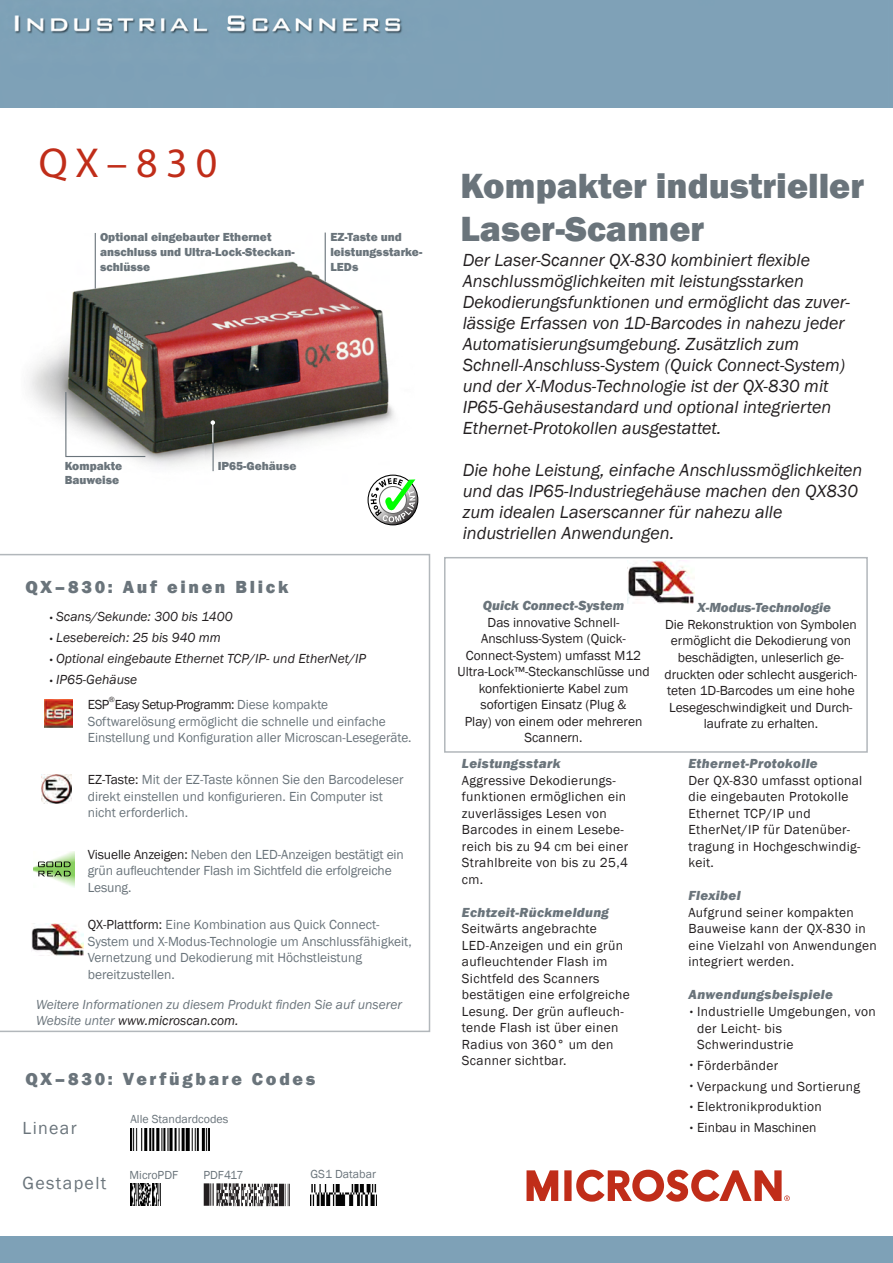
<style>
.page{position:relative;width:893px;height:1263px;background:#fff}
.page>*{position:absolute;margin:0;border:0;box-sizing:border-box;transform-origin:0 0}
.HeadlineC--BankGothi{font:42px "Myriad Pro";color:#c02d19}
.HeadlineA{font:800 36px/43.2px "Franklin Gothic";color:#6a747b}
.Paragraph_A{font:italic 18px/21px "Franklin Gothic";color:#231f20}
.HeadlineB{font:800 18px "Franklin Gothic";letter-spacing:.15em;color:#6a747b}
.Code_headlines_3_-_P{font:18px "Franklin Gothic";letter-spacing:.075em;color:#6a747b}
.Body_Copy{font:13.5px/16.5px "Franklin Gothic";letter-spacing:.025em;color:#231f20}
.BodyCopyGray{font:13.5px/16.5px "Franklin Gothic";color:#6a747b}
.Body_Copy-2{font:13.5px/16.5px "Franklin Gothic";color:#231f20;text-align:center}
.Body_Copy-3{font:italic 13.5px "Franklin Gothic";color:#231f20}
.BodyCopyGray-2{font:italic 13.5px/16.5px "Franklin Gothic";color:#6a747b}
.BodyCopyGray-3{font:13.5px "Franklin Gothic";letter-spacing:-.03em;color:#231f20}
.Body_Copy-4{font:italic 800 13.5px "Franklin Gothic";letter-spacing:.025em;color:#6a747b}
.Cutlines-Product{font:800 12px/15px "Franklin Gothic";color:#6a747b}
.IndividualCodeHeadli{font:12px "Franklin Gothic";color:#6a747b}
.BodyCopyGray-4{font:7.8px "Franklin Gothic";color:#231f20}
.s1{font-size:9px}
.s2{color:#231f20}
.s3{color:#6a747b}
.s4{font-style:inherit}
.s5{font-weight:800;font-style:italic;color:#6a747b}
</style>
<div class="page">
<svg style="left:526px;top:1170px;width:33px;height:31px"></svg>
<div style="left:564px;top:1170px;width:8px;height:31px;border:4px solid #c02d19"></div>
<svg style="left:576px;top:1170px;width:214px;height:32px"></svg>
<div style="left:444px;top:557px;width:424px;height:196px;border:2px solid #b2b7bb"></div>
<div style="left:0;top:0;width:893px;height:108px;background:#7fa1b7"></div>
<svg style="left:0;top:554px;width:430px;height:478px"></svg>
<img style="left:45px;top:700px;width:27px;height:27px">
<img style="left:29px;top:233px;width:377px;height:245px">
<svg style="left:368px;top:475px;width:50px;height:50px"></svg>
<div style="left:368px;top:475px;width:50px;height:50px;border:1px solid #000;border-radius:50%"></div>
<svg style="left:371px;top:478px;width:44px;height:44px"></svg>
<img style="left:42px;top:774px;width:30px;height:30px">
<img style="left:33px;top:851px;width:41px;height:37px">
<svg style="left:38px;top:861px;width:33px;height:15px"></svg>
<hr style="left:325px;top:233px;width:1px;height:49px;background:#6a747b">
<svg style="left:65px;top:391px;width:81px;height:67px"></svg>
<hr style="left:95px;top:233px;width:1px;height:56px;background:#6a747b">
<img style="left:32px;top:923px;width:51px;height:32px">
<img style="left:627px;top:561px;width:67px;height:42px">
<svg style="left:211px;top:420px;width:4px;height:51px"></svg>
<img style="left:311px;top:1185px;width:66px;height:21px">
<img style="left:131px;top:1183px;width:30px;height:22px">
<img style="left:130px;top:1128px;width:79px;height:23px">
<img style="left:204px;top:1184px;width:85px;height:23px">
<p class="HeadlineC--BankGothi" style="left:39px;top:137px;width:180px">QX–830</p>
<p class="Cutlines-Product" style="left:100px;top:230px;width:196px">Optional eingebauter Ethernet anschluss und Ultra-Lock-Steckan&shy;schlüsse</p>
<p class="Cutlines-Product" style="left:330px;top:230px;width:73px">EZ-Taste und</p>
<p class="Cutlines-Product" style="left:330px;top:245px;width:93px">leistungsstarke-<br>LEDs</p>
<p class="Cutlines-Product" style="left:65px;top:459px;width:59px">Kompakte</p>
<p class="Cutlines-Product" style="left:65px;top:472px;width:56px">Bauweise</p>
<p class="Cutlines-Product" style="left:218px;top:459px;width:80px">IP65-Gehäuse</p>
<p class="HeadlineB" style="left:26px;top:575px;width:264px">QX–830: Auf einen Blick</p>
<p class="Body_Copy-3" style="left:48px;top:608px;width:186px"><span class="s1">•</span> Scans/Sekunde: 300 bis 1400</p>
<p class="Body_Copy-3" style="left:48px;top:629px;width:174px"><span class="s1">•</span> Lesebereich: 25 bis 940 mm</p>
<p class="Body_Copy-3" style="left:48px;top:650px;width:320px"><span class="s1">•</span> Optional eingebaute Ethernet TCP/IP- und EtherNet/IP</p>
<p class="Body_Copy-3" style="left:48px;top:671px;width:91px"><span class="s1">•</span> IP65-Gehäuse</p>
<p class="BodyCopyGray-4" style="left:109px;top:694px;width:8px">®</p>
<p class="BodyCopyGray" style="left:88px;top:713px;width:325px">Softwarelösung ermöglicht die schnelle und einfache<br>Einstellung und Konfiguration aller Microscan-Lesegeräte.</p>
<p class="BodyCopyGray" style="left:88px;top:772px;width:317px"><span class="s2">EZ-Taste:</span> Mit der EZ-Taste können Sie den Barcodeleser direkt einstellen und konfigurieren. Ein Computer ist nicht erforderlich.</p>
<p class="BodyCopyGray" style="left:88px;top:846px;width:318px"><span class="s2">Visuelle Anzeigen:</span> Neben den LED-Anzeigen bestätigt ein grün aufleuchtender Flash im Sichtfeld die erfolgreiche<br>Lesung.</p>
<p class="BodyCopyGray" style="left:88px;top:916px;width:325px"><span class="s2">QX-Plattform:</span> Eine Kombination aus Quick Connect-System und X-Modus-Technologie um Anschlussfähigkeit, Vernetzung und Dekodierung mit Höchstleistung bereitzustellen.</p>
<p class="BodyCopyGray-3" style="left:88px;top:696px;width:242px">ESP Easy Setup-Programm: <span class="s3">Diese kompakte</span></p>
<p class="BodyCopyGray-2" style="left:36px;top:996px;width:367px">Weitere Informationen zu diesem Produkt finden Sie auf unserer<br>Website unter <span class="s2">www.microscan.com.</span></p>
<p class="HeadlineB" style="left:26px;top:1067px;width:291px">QX–830: Verfügbare Codes</p>
<p class="Code_headlines_3_-_P" style="left:23px;top:1116px;width:56px">Linear</p>
<p class="Code_headlines_3_-_P" style="left:22px;top:1172px;width:85px">Gestapelt</p>
<p class="IndividualCodeHeadli" style="left:131px;top:1111px;width:99px">Alle Standardcodes</p>
<p class="IndividualCodeHeadli" style="left:130px;top:1167px;width:50px">MicroPDF</p>
<p class="IndividualCodeHeadli" style="left:203px;top:1167px;width:42px">PDF417</p>
<p class="IndividualCodeHeadli" style="left:310px;top:1167px;width:67px">GS1 Databar</p>
<p class="HeadlineA" style="left:460px;top:164px;width:405px">Kompakter industrieller<br>Laser-Scanner</p>
<p class="Paragraph_A" style="left:463px;top:250px;width:389px">Der Laser-Scanner QX-830 kombiniert flexible Anschlussmöglichkeiten mit leistungsstarken Dekodierungsfunktionen und ermöglicht das zuver&shy;lässige Erfassen von 1D-Barcodes in nahezu jeder Automatisierungsumgebung. Zusätzlich zum Schnell-Anschluss-System (Quick Connect-System) und der X-Modus-Technologie ist der QX-830 mit</p>
<p class="Paragraph_A" style="left:463px;top:397px;width:370px">IP65<span class="s4">-</span>Gehäusestandard und optional integrierten</p>
<p class="Paragraph_A" style="left:463px;top:418px;width:260px">Ethernet-Protokollen ausgestattet.</p>
<p class="Paragraph_A" style="left:463px;top:460px;width:401px">Die hohe Leistung, einfache Anschlussmöglichkeiten und das IP65-Industriegehäuse machen den QX830 zum idealen Laserscanner für nahezu alle industriellen Anwendungen.</p>
<p class="Body_Copy-2" style="left:483px;top:598px;width:143px"><span class="s5">Quick Connect-System<br></span>Das innovative Schnell-</p>
<p class="Body_Copy-2" style="left:457px;top:631px;width:194px">Anschluss-System (Quick-<br>Connect-System) umfasst M12<br>Ultra-Lock™-Steckanschlüsse und konfektionierte Kabel zum sofortigen Einsatz (Plug &amp;<br>Play) von einem oder mehreren<br>Scannern.</p>
<p class="Body_Copy" style="left:462px;top:756px;width:168px"><span class="s5">Leistungsstark<br></span>Aggressive Dekodierungs&shy;funktionen ermöglichen ein zuverlässiges Lesen von<br>Barcodes in einem Lesebe&shy;reich bis zu 94 cm bei einer<br>Strahlbreite von bis zu 25,4 cm.</p>
<p class="Body_Copy" style="left:462px;top:904px;width:169px"><span class="s5">Echtzeit-Rückmeldung<br></span>Seitwärts angebrachte<br>LED-Anzeigen und ein grün aufleuchtender Flash im<br>Sichtfeld des Scanners bestätigen eine erfolgreiche<br>Lesung. Der grün aufleuch&shy;tende Flash ist über einen<br>Radius von 360° um den<br>Scanner sichtbar.</p>
<p class="Body_Copy-2" style="left:665px;top:600px;width:193px"><span class="s5">X-Modus-Technologie<br></span>Die Rekonstruktion von Symbolen</p>
<p class="Body_Copy-2" style="left:664px;top:633px;width:194px">ermöglicht die Dekodierung von beschädigten, unleserlich ge&shy;druckten oder schlecht ausgerich&shy;teten 1D-Barcodes um eine hohe<br>Lesegeschwindigkeit und Durch&shy;laufrate zu erhalten.</p>
<p class="Body_Copy" style="left:688px;top:756px;width:175px"><span class="s5">Ethernet-Protokolle<br></span>Der QX-830 umfasst optional die eingebauten Protokolle<br>Ethernet TCP/IP und<br>EtherNet/IP für Datenüber&shy;tragung in Hochgeschwindig&shy;keit.</p>
<p class="Body_Copy" style="left:688px;top:888px;width:190px"><span class="s5">Flexibel<br></span>Aufgrund seiner kompakten<br>Bauweise kann der QX-830 in eine Vielzahl von Anwendungen integriert werden.</p>
<p class="Body_Copy-4" style="left:688px;top:986px;width:146px">Anwendungsbeispiele</p>
<p class="Body_Copy" style="left:697px;top:1003px;width:180px;text-indent:-9px"><span class="s1">•</span> Industrielle Umgebungen, von der Leicht- bis<br>Schwerindustrie</p>
<p class="Body_Copy" style="left:688px;top:1057px;width:91px"><span class="s1">•</span> Förderbänder</p>
<p class="Body_Copy" style="left:688px;top:1078px;width:173px"><span class="s1">•</span> Verpackung und Sortierung</p>
<p class="Body_Copy" style="left:688px;top:1099px;width:135px"><span class="s1">•</span> Elektronikproduktion</p>
<p class="Body_Copy-2" style="left:688px;top:1120px;width:130px"><span class="s1">•</span> Einbau in Maschinen</p>
</div>
